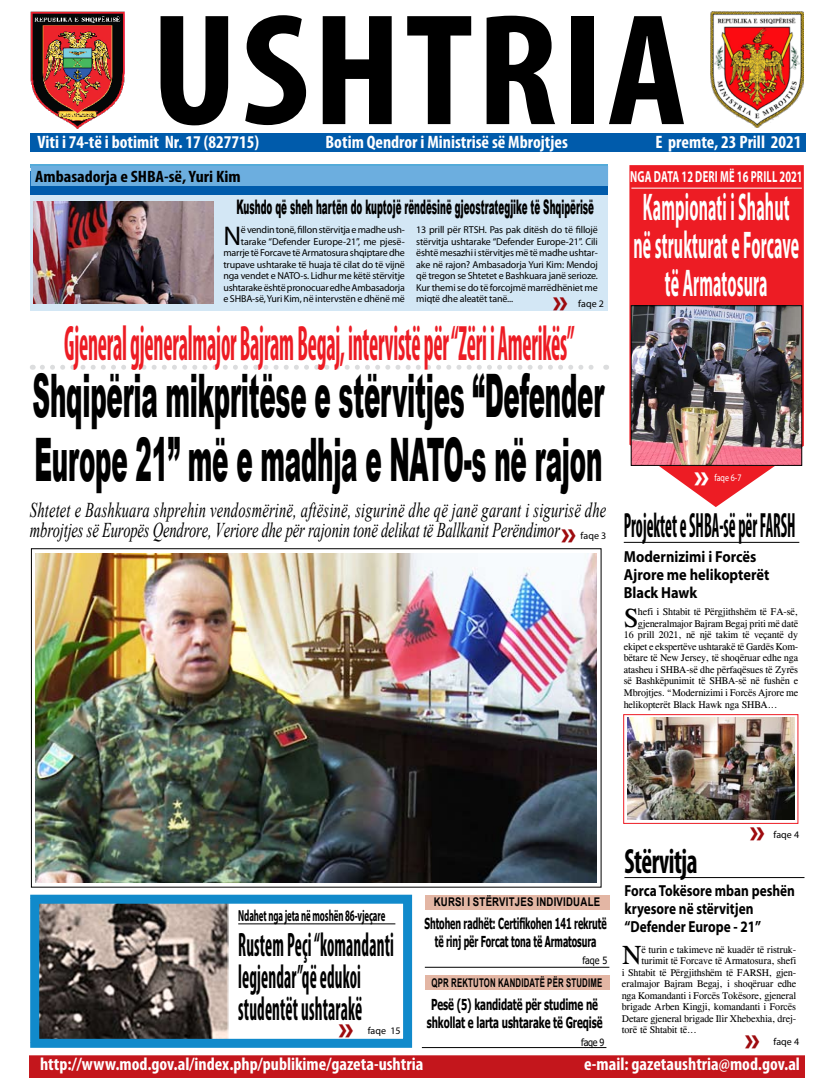
<style>
.page{position:relative;width:818px;height:1078px;background:#fff}
.page>*{position:absolute;margin:0;border:0;box-sizing:border-box;transform-origin:0 0}
.t1{font:700 condensed 160px "Myriad Pro";letter-spacing:.02em;color:#000;scale:1.08 1}
.t2{font:900 60px/64px "Arial";letter-spacing:-.01em;color:#000;scale:.41 1}
.t3{font:700 condensed 50px "Myriad Pro";letter-spacing:-.01em;color:#ed1c24;scale:.44 1}
.t4{font:700 38.7px/38px "Myriad Pro";letter-spacing:.01em;color:#fff;text-align:center;scale:.41 1}
.t5{font:700 condensed 35.2px "Myriad Pro";color:#000;scale:.46 1}
.t6{font:700 condensed 35.2px "Myriad Pro";color:#000;scale:.73 1}
.t7{font:700 condensed 34px/32px "Myriad Pro";letter-spacing:.01em;color:#000;scale:.5 1}
.t8{font:700 34px "Myriad Pro";color:#9e0b0f}
.t9{font:700 34px "Myriad Pro";color:#fff}
.t10{font:27.1px "Myriad Pro";color:#000}
.t11{font:26.9px "CG Times";color:#000}
.t12{font:italic 21px/20px "Times New Roman";letter-spacing:.015em;color:#000;scale:.69 1}
.t13{font:900 20px "Arial";color:#000;scale:.44 1}
.t14{font:700 condensed 18px "Myriad Pro";color:#fff}
.t15{font:700 condensed 16.5px "Myriad Pro";color:#000;scale:1.09 1}
.t16{font:700 16px/18px "Myriad Pro";color:#000;scale:.83 1}
.t17{font:700 16px/18px "Myriad Pro";color:#000;scale:.9 1}
.t18{font:700 16px "Myriad Pro";color:#000;scale:.55 1}
.t19{font:700 16px "Myriad Pro";letter-spacing:.02em;color:#fff;scale:.65 1}
.t20{font:700 15.1px/18px "Tahoma";letter-spacing:-.01em;color:#000;text-align:center;scale:.59 1}
.t21{font:700 15.1px/18px "Tahoma";letter-spacing:-.01em;color:#000;scale:.65 1}
.t22{font:700 12px "Arial";letter-spacing:.025em;color:#000;scale:.65 1}
.t23{font:700 12px "Arial";letter-spacing:.025em;color:#000;scale:.8 1}
.t24{font:10px "CG Times";letter-spacing:-.01em;color:#000}
.t25{font:10px/11.5px "Myriad Pro";letter-spacing:-.015em;color:#000;text-align:right}
.t26{font:10px "Tahoma";letter-spacing:-.025em;color:#000;scale:.9 1}
.t27{font:10px "Myriad Pro";color:#fff;scale:.8 1}
</style>
<div class="page">
<img style="left:40px;top:904px;width:186px;height:133px">
<svg style="left:31px;top:548px;width:570px;height:339px"></svg>
<div style="left:30px;top:894px;width:382px;height:153px;border:9px solid #118acb"></div>
<div style="left:31px;top:184px;width:577px;height:126px;background:#d3e7f5"></div>
<hr style="left:31px;top:164px;width:577px;height:4px;background:#54abd9">
<svg style="left:42px;top:365px;width:564px;height:4px"></svg>
<img style="left:30px;top:11px;width:94px;height:117px">
<img style="left:710px;top:11px;width:94px;height:117px">
<div style="left:30px;top:134px;width:775px;height:18px;background:#005bab"></div>
<div style="left:30px;top:1055px;width:774px;height:22px;background:#c4161c"></div>
<div style="left:29px;top:1055px;width:776px;height:22px;border:1px solid #c4161c"></div>
<div style="left:425px;top:894px;width:184px;height:15px;background:#e3b6a4"></div>
<div style="left:425px;top:975px;width:184px;height:14px;background:#e3b6a4"></div>
<hr style="left:425px;top:966px;width:184px;height:1px;background:#000">
<hr style="left:422px;top:1047px;width:184px;height:1px;background:#000">
<div style="left:31px;top:171px;width:577px;height:23px;background:#005bab"></div>
<div style="left:31px;top:166px;width:577px;height:20px;background:#6caedf"></div>
<svg style="left:629px;top:165px;width:175px;height:342px;background:#ee3f46"></svg>
<hr style="left:624px;top:542px;width:175px;height:1px;background:#000">
<hr style="left:624px;top:877px;width:180px;height:1px;background:#000">
<img style="left:633px;top:307px;width:167px;height:156px">
<div style="left:631px;top:305px;width:171px;height:160px;border:1px solid #000"></div>
<div style="left:623px;top:714px;width:175px;height:109px;background:linear-gradient(to right,#fff,#fff);border:1px solid #ed1c24"></div>
<hr style="left:238px;top:923px;width:157px;height:1px;background:#000">
<img style="left:34px;top:201px;width:179px;height:102px">
<img style="left:627px;top:717px;width:167px;height:102px">
<hr style="left:631px;top:188px;width:171px;height:1px;background:#fff">
<img style="left:36px;top:553px;width:560px;height:329px">
<h1 class="t1" style="left:151px;top:-29px;width:491px">ushtria</h1>
<h3 class="t14" style="left:326px;top:131px;width:244px">Botim Qendror i Ministrisë së Mbrojtjes</h3>
<h3 class="t14" style="left:655px;top:131px;width:147px">E premte, 23 Prill 2021</h3>
<h3 class="t14" style="left:38px;top:131px;width:223px">Viti i 74-të i botimit Nr. 17 (827715)</h3>
<h3 class="t15" style="left:35px;top:166px;width:190px">Ambasadorja e SH BA-së, Yuri Kim</h3>
<h3 class="t13" style="left:236px;top:193px;width:814px">Kushdo që sheh hartën do kuptojë rëndësinë gjeostrategjike të Shqipërisë</h3>
<p class="t25" style="left:223px;top:224px;width:183px">ë vendin tonë, fillon stërvitja e madhe ush&shy;tarake “Defender Europe-21”, me pjesë&shy;marrje të Forcave të Armatosura shqiptare dhe trupave ushtarake të huaja të cilat do të vijnë nga vendet e NATO-s. Lidhur me këtë stërvitje ushtarake është pronocuar edhe Ambasadorja e SHBA-së, Yuri Kim, në intervstën e dhënë më</p>
<p class="t25" style="left:416px;top:224px;width:183px;text-align:justify">13 prill për RTSH. Pas pak ditësh do të fillojë stërvitja ushtarake “Defender Europe-21”. Cili është mesazhi i stërvitjes më të madhe ushtar&shy;ake në rajon? Ambasadorja Yuri Kim: Mendoj që tregon se Shtetet e Bashkuara janë serioze.<br>Kur themi se do të forcojmë marrëdhëniet me miqtë dhe aleatët tanë...</p>
<h3 class="t10" style="left:223px;top:219px;width:19px">N</h3>
<h3 class="t8" style="left:552px;top:281px;width:17px">»</h3>
<p class="t25" style="left:578px;top:298px;width:27px">faqe 2</p>
<h3 class="t3" style="left:64px;top:312px;width:1161px">Gjeneral gjeneralmajor Bajram Begaj, intervistë për “Zëri i Amerikës”</h3>
<h2 class="t2" style="left:33px;top:362px;width:1395px">Shqipëria mikpritëse e stërvitjes “Defender<br>Europe 21” më e madhja e NATO-s në rajon</h2>
<h3 class="t12" style="left:30px;top:499px;width:837px">Shtetet e Bashkuara shprehin vendosmërinë, aftësinë, sigurinë dhe që janë garant i sigurisë dhe mbrojtjes së Europës Qendrore, Veriore dhe për rajonin tonë delikat të Ballkanit Perëndimor</h3>
<h3 class="t8" style="left:560px;top:513px;width:17px">»</h3>
<p class="t25" style="left:580px;top:529px;width:27px">faqe 3</p>
<h3 class="t19" style="left:630px;top:166px;width:48px">Nga data</h3>
<h3 class="t19" style="left:681px;top:166px;width:188px">12 deri më 16 prill 2021</h3>
<h3 class="t4" style="left:633px;top:187px;width:406px">Kampionati i Shahut në strukturat e Forcave të Armatosura</h3>
<h3 class="t9" style="left:694px;top:456px;width:17px">»</h3>
<p class="t27" style="left:714px;top:471px;width:35px">faqe 6-7</p>
<h3 class="t5" style="left:624px;top:503px;width:341px">Projektet e SH BA-së për FARSH</h3>
<h3 class="t17" style="left:624px;top:547px;width:163px">Modernizimi i Forcës<br>Ajrore me helikopterët<br>Black Hawk</h3>
<h3 class="t11" style="left:624px;top:602px;width:16px">S</h3>
<p class="t24" style="left:638px;top:606px;width:162px">hefi i Shtabit të Përgjithshëm të FA-së,</p>
<p class="t24" style="left:638px;top:617px;width:162px">gjeneralmajor Bajram Begaj priti më datë</p>
<p class="t24" style="left:624px;top:629px;width:176px">16 prill 2021, në një takim të veçantë dy</p>
<p class="t24" style="left:624px;top:640px;width:176px">ekipet e ekspertëve ushtarakë të Gardës Kom-</p>
<p class="t24" style="left:624px;top:652px;width:176px">bëtare të New Jersey, të shoqëruar edhe nga</p>
<p class="t24" style="left:624px;top:663px;width:176px">atasheu i SHBA-së dhe përfaqësues të Zyrës</p>
<p class="t24" style="left:624px;top:675px;width:176px">së Bashkëpunimit të SHBA-së në fushën e</p>
<p class="t24" style="left:624px;top:686px;width:176px">Mbrojtjes. “Modernizimi i Forcës Ajrore me</p>
<p class="t24" style="left:624px;top:698px;width:155px">helikopterët Black Hawk nga SHBA...</p>
<h3 class="t18" style="left:238px;top:904px;width:269px">Ndahet nga jeta në moshën 86-vjeçare</h3>
<h3 class="t7" style="left:238px;top:927px;width:313px">Rustem Peçi “komandanti legjendar”që edukoi studentët ushtarakë</h3>
<h3 class="t8" style="left:338px;top:1008px;width:17px">»</h3>
<p class="t25" style="left:368px;top:1024px;width:34px">faqe 15</p>
<p class="t23" style="left:434px;top:893px;width:209px">KURSI I STËRVITJES INDIVIDUALE</p>
<h3 class="t20" style="left:424px;top:914px;width:310px">Shtohen radhët: Certifikohen 141 rekrutë të rinj për Forcat tona të Armatosura</h3>
<p class="t26" style="left:582px;top:953px;width:29px">faqe 5</p>
<p class="t22" style="left:431px;top:973px;width:264px">QPR REKTUTON KANDIDATË PËR STUDIME</p>
<h3 class="t21" style="left:427px;top:996px;width:272px">Pesë (5) kandidatë për studime në shkollat e larta ushtarake të Greqisë</h3>
<p class="t26" style="left:581px;top:1035px;width:27px">faqe 9</p>
<h3 class="t8" style="left:749px;top:811px;width:17px">»</h3>
<p class="t25" style="left:773px;top:828px;width:27px">faqe 4</p>
<h3 class="t6" style="left:624px;top:838px;width:102px">Stërvitja</h3>
<h3 class="t16" style="left:624px;top:881px;width:207px">Forca Tokësore mban peshën kryesore në stërvitjen “Defender Europe - 21”</h3>
<h3 class="t11" style="left:622px;top:939px;width:21px">N</h3>
<p class="t24" style="left:641px;top:943px;width:156px">ë turin e takimeve në kuadër të ristruk-</p>
<p class="t24" style="left:641px;top:954px;width:156px">turimit të Forcave të Armatosura, shefi</p>
<p class="t24" style="left:622px;top:966px;width:176px">i Shtabit të Përgjithshëm të FARSH, gjen-</p>
<p class="t24" style="left:622px;top:977px;width:176px">eralmajor Bajram Begaj, i shoqëruar edhe</p>
<p class="t24" style="left:622px;top:989px;width:176px">nga Komandanti i Forcës Tokësore, gjeneral</p>
<p class="t24" style="left:622px;top:1000px;width:176px">brigade Arben Kingji, komandanti i Forcës</p>
<p class="t24" style="left:622px;top:1012px;width:176px">Detare gjeneral brigade Ilir Xhebexhia, drej-</p>
<p class="t24" style="left:622px;top:1023px;width:77px">torë të Shtabit të...</p>
<h3 class="t8" style="left:744px;top:1018px;width:17px">»</h3>
<p class="t25" style="left:773px;top:1035px;width:27px">faqe 4</p>
<h3 class="t14" style="left:40px;top:1052px;width:385px">http://www.mod.gov.al/index.php/publikime/gazeta-ushtria</h3>
<h3 class="t14" style="left:584px;top:1052px;width:217px">e-mail: gazetaushtria@mod.gov.al</h3>
</div>
